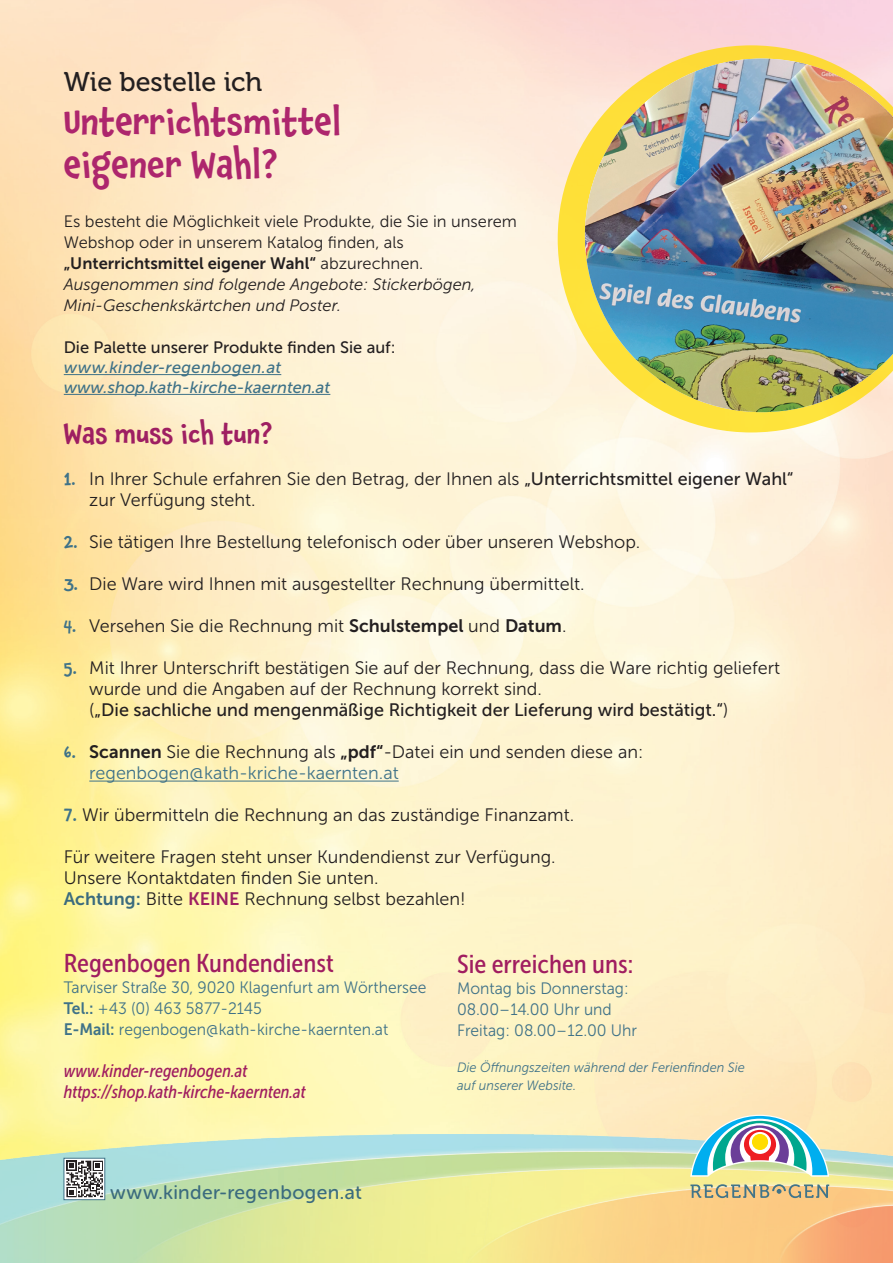
<style>
.page{position:relative;width:893px;height:1263px;background:#fff}
.page>*{position:absolute;margin:0;border:0;box-sizing:border-box;transform-origin:0 0}
.t1{font:500 36px "Chaloops";color:#ad266d}
.t2{font:27px "Museo 500";color:#231f20}
.t3{font:500 27px "Chaloops";color:#9e1f62}
.Überschrift_dünn{font:25.65px "Museo Sans Cond 500";color:#a01d60;scale:1.05 1}
.t4{font:19.5px "Museo Sans Rounded 500";letter-spacing:.02em;color:#3b6b7e}
.t5{font:18px "Museo Sans 300";color:#231f20}
.t6{font:18px "Museo Sans 500";color:#231f20}
.Box-Text{font:italic 18px "Museo Sans Cond 500";color:#a01d60}
.t7{font:18px "Museo Sans 300";color:#3f7288}
.Text{font:16.5px "Museo Sans 300";color:#3f7288;scale:.95 1}
.t8{font:16.5px/21px "Museo Sans 300";color:#231f20}
.t9{font:italic 16.5px "Museo Sans 300";color:#231f20}
.t10{font:16.5px "Museo Sans 700";color:#231f20}
.t11{font:16.5px "Museo Sans 500";color:#231f20}
.Box-Text-2{font:italic 16.5px "Museo Sans 500";color:#3f7288}
.Body-Text{font:italic 16.5px "Museo Sans 500";letter-spacing:.02em;color:#3f7288}
.Text-2{font:italic 13.5px "Museo Sans 300";color:#3f7288;scale:.95 1}
.s1{font-family:"Museo Sans 300"}
.s2{font-family:"Chaloops";font-weight:500;color:#3f7288}
.s3{font-family:"Museo Sans 500"}
.s4{font-family:"Museo Sans 700"}
.s5{font-family:"Museo Sans 700";color:#3b6b7e}
.s6{font-family:"Museo Sans 700";color:#9e1f62}
</style>
<div class="page">
<hr style="left:89px;top:781px;width:310px;height:1px;background:#3f7288">
<img style="left:0;top:1134px;width:893px;height:129px">
<svg style="left:66px;top:1160px;width:37px;height:38px"></svg>
<svg style="left:66px;top:1161px;width:37px;height:36px"></svg>
<div style="left:64px;top:1158px;width:41px;height:42px;border:1px solid #43758a"></div>
<svg style="left:690px;top:1115px;width:139px;height:62px"></svg>
<svg style="left:690px;top:1184px;width:139px;height:14px;background:#bdb28b"></svg>
<hr style="left:64px;top:374px;width:217px;height:1px;background:#3f7288">
<hr style="left:64px;top:394px;width:266px;height:1px;background:#3f7288">
<svg style="left:558px;top:45px;width:335px;height:387px;background:#fde6a3"></svg>
<img style="left:585px;top:59px;width:308px;height:353px">
<p class="t2" style="left:64px;top:67px;width:200px">Wie bestelle ich</p>
<p class="t1" style="left:64px;top:94px;width:279px">Unterrichtsmittel</p>
<p class="t1" style="left:64px;top:138px;width:215px">eigener Wahl?</p>
<p class="t8" style="left:64px;top:211px;width:455px">Es besteht die Möglichkeit viele Produkte, die Sie in unserem<br>Webshop oder in unserem Katalog finden, als</p>
<p class="t10" style="left:64px;top:254px;width:361px">„Unterrichtsmittel eigener Wahl“ <span class="s1">abzurechnen.</span></p>
<p class="t9" style="left:64px;top:276px;width:413px">Ausgenommen sind folgende Angebote: Stickerbögen,</p>
<p class="t9" style="left:64px;top:297px;width:279px">Mini-Geschenkskärtchen und Poster.</p>
<p class="t11" style="left:64px;top:338px;width:333px">Die Palette unserer Produkte finden Sie auf:</p>
<p class="Body-Text" style="left:64px;top:358px;width:219px">www.kinder-regenbogen.at</p>
<p class="Box-Text-2" style="left:64px;top:378px;width:268px">www.shop.kath-kirche-kaernten.at</p>
<p class="t3" style="left:64px;top:413px;width:210px">Was muss ich tun?</p>
<p class="t5" style="left:64px;top:469px;width:731px"><span class="s2">1.</span> In Ihrer Schule erfahren Sie den Betrag, der Ihnen als <span class="s3">„Unterrichtsmittel eigener Wahl“</span></p>
<p class="t5" style="left:89px;top:490px;width:168px">zur Verfügung steht.</p>
<p class="t5" style="left:64px;top:532px;width:578px"><span class="s2">2.</span> Sie tätigen Ihre Bestellung telefonisch oder über unseren Webshop.</p>
<p class="t5" style="left:64px;top:574px;width:522px"><span class="s2">3.</span> Die Ware wird Ihnen mit ausgestellter Rechnung übermittelt.</p>
<p class="t5" style="left:64px;top:616px;width:504px"><span class="s2">4.</span> Versehen Sie die Rechnung mit <span class="s4">Schulstempel</span> und <span class="s4">Datum</span>.</p>
<p class="t5" style="left:64px;top:658px;width:718px"><span class="s2">5.</span> Mit Ihrer Unterschrift bestätigen Sie auf der Rechnung, dass die Ware richtig geliefert</p>
<p class="t5" style="left:89px;top:679px;width:454px">wurde und die Angaben auf der Rechnung korrekt sind.</p>
<p class="t6" style="left:89px;top:700px;width:640px"><span class="s1">(</span>„Die sachliche und mengenmäßige Richtigkeit der Lieferung wird bestätigt.“<span class="s1">)</span></p>
<p class="t5" style="left:64px;top:742px;width:581px"><span class="s2">6.</span> <span class="s4">Scannen</span> Sie die Rechnung als <span class="s4">„pdf“</span>-Datei ein und senden diese an:</p>
<p class="t7" style="left:89px;top:763px;width:311px">regenbogen@kath-kriche-kaernten.at</p>
<p class="t5" style="left:64px;top:805px;width:512px"><span class="s2">7.</span> Wir übermitteln die Rechnung an das zuständige Finanzamt.</p>
<p class="t5" style="left:64px;top:847px;width:493px">Für weitere Fragen steht unser Kundendienst zur Verfügung.</p>
<p class="t5" style="left:64px;top:868px;width:316px">Unsere Kontaktdaten finden Sie unten.</p>
<p class="t5" style="left:64px;top:889px;width:403px"><span class="s5">Achtung:</span> Bitte <span class="s6">KEINE</span> Rechnung selbst bezahlen!</p>
<p class="Überschrift_dünn" style="left:64px;top:949px;width:259px">Regenbogen Kundendienst</p>
<p class="Text" style="left:64px;top:978px;width:383px">Tarviser Straße 30, 9020 Klagenfurt am Wörthersee</p>
<p class="Text" style="left:64px;top:999px;width:210px"><span class="s4">Tel.:</span> +43 (0) 463 5877-2145</p>
<p class="Text" style="left:64px;top:1020px;width:343px"><span class="s4">E-Mail:</span> regenbogen@kath-kirche-kaernten.at</p>
<p class="Box-Text" style="left:64px;top:1060px;width:185px">www.kinder-regenbogen.at</p>
<p class="Box-Text" style="left:64px;top:1081px;width:244px">https://shop.kath-kirche-kaernten.at</p>
<p class="Überschrift_dünn" style="left:457px;top:950px;width:169px">Sie erreichen uns:</p>
<p class="Text" style="left:457px;top:980px;width:182px">Montag bis Donnerstag:</p>
<p class="Text" style="left:457px;top:1001px;width:164px">08.00–14.00 Uhr und</p>
<p class="Text" style="left:457px;top:1022px;width:191px">Freitag: 08.00–12.00 Uhr</p>
<p class="Text-2" style="left:457px;top:1060px;width:304px">Die Öffnungszeiten während der Ferienfinden Sie</p>
<p class="Text-2" style="left:457px;top:1078px;width:127px">auf unserer Website.</p>
<p class="t4" style="left:110px;top:1182px;width:253px">www.kinder-regenbogen.at</p>
</div>
